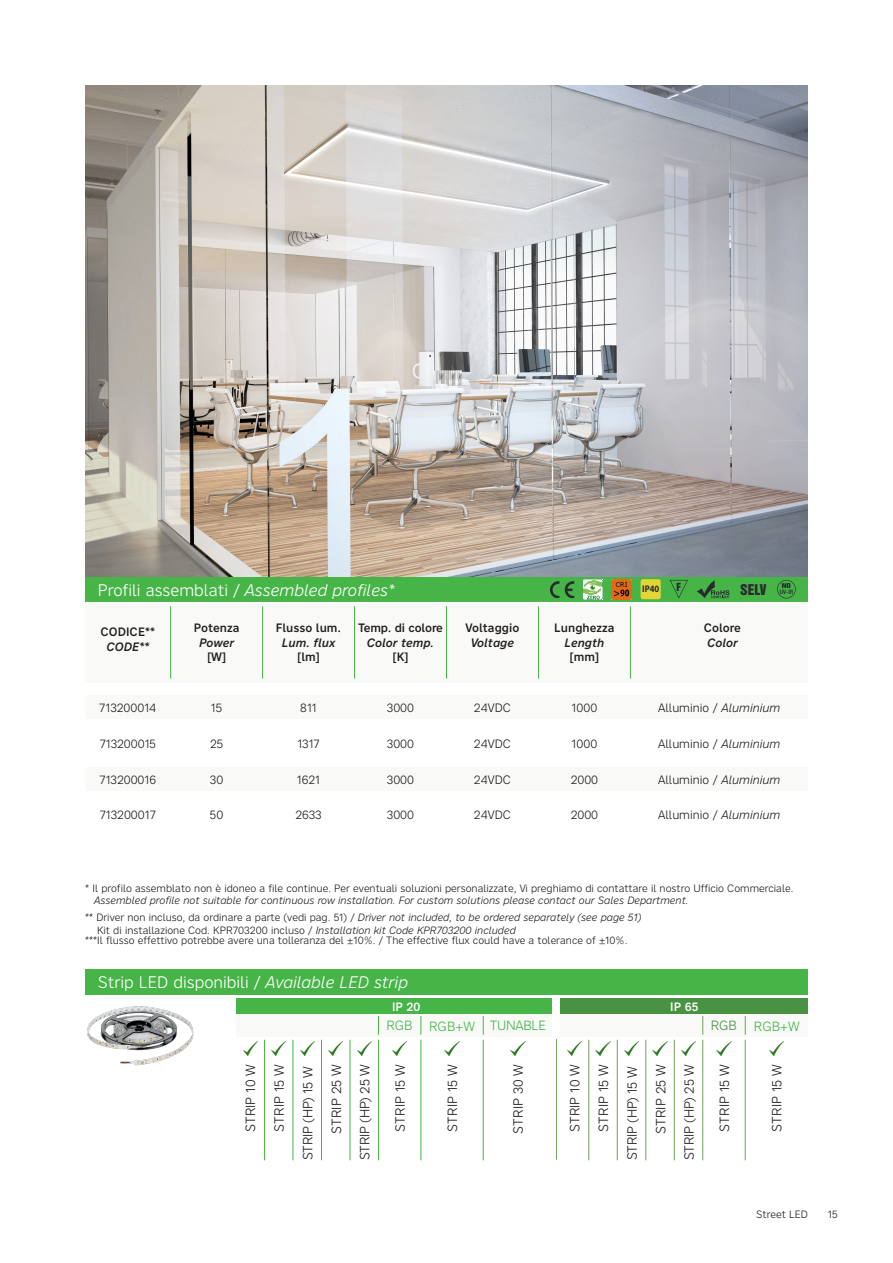
<style>
.page{position:relative;width:893px;height:1263px;background:#fff}
.page>*{position:absolute;margin:0;border:0;box-sizing:border-box;transform-origin:0 0}
.t1{font:300 16.5px "Nort";color:#fff}
.t2{font:13.5px "Helvetica Inserat";color:#282c2e}
.t3{font:300 13.2px "Nort";color:#231f20}
.t4{font:300 13.2px "Nort";letter-spacing:-.02em;color:#231f20}
.t5{font:300 13.2px "Nort";letter-spacing:-.01em;color:#47b448}
.t6{font:300 13.2px "Nort";color:#499242}
.t7{font:300 12px "Nort";color:#231f20}
.t8{font:500 12px "Nort";color:#231f20}
.t9{font:italic 500 12px "Nort";color:#231f20}
.t10{font:500 12px "Nort";color:#fff}
.t11{font:300 10.5px "Nort";color:#231f20}
.t12{font:italic 300 10.5px "Nort";color:#231f20}
.t13{font:10.2px "Helvetica Inserat";color:#282c2e}
.t14{font:700 9.6px "Myriad Pro";color:#282c2e;scale:.9 1}
.t15{font:500 condensed 6.15px "Helvetica Neue";color:#282c2e}
.t16{font:6.15px "Helvetica Inserat";color:#282c2e;scale:1.28 1}
.s1{font-style:italic}
.s2{font-style:normal}
</style>
<div class="page">
<div style="left:85px;top:576px;width:723px;height:26px;background:#47b448"></div>
<div style="left:85px;top:695px;width:723px;height:24px;background:#f9faf8"></div>
<div style="left:85px;top:767px;width:723px;height:23px;background:#f9faf8"></div>
<div style="left:85px;top:969px;width:723px;height:26px;background:#47b448"></div>
<svg style="left:170px;top:606px;width:461px;height:73px"></svg>
<hr style="left:170px;top:606px;width:1px;height:72px;background:#47b448">
<hr style="left:262px;top:606px;width:1px;height:72px;background:#47b448">
<hr style="left:354px;top:606px;width:1px;height:72px;background:#47b448">
<hr style="left:446px;top:606px;width:1px;height:72px;background:#47b448">
<hr style="left:538px;top:606px;width:1px;height:72px;background:#47b448">
<hr style="left:630px;top:606px;width:1px;height:72px;background:#47b448">
<svg style="left:565px;top:581px;width:9px;height:17px"></svg>
<svg style="left:550px;top:581px;width:9px;height:17px"></svg>
<img style="left:583px;top:579px;width:20px;height:20px">
<img style="left:611px;top:579px;width:21px;height:20px">
<div style="left:641px;top:579px;width:20px;height:20px;background:#e4d536;border-radius:3px"></div>
<svg style="left:670px;top:580px;width:18px;height:18px"></svg>
<svg style="left:697px;top:580px;width:32px;height:18px"></svg>
<svg style="left:777px;top:580px;width:19px;height:18px"></svg>
<img style="left:85px;top:85px;width:723px;height:491px">
<img style="left:87px;top:1006px;width:107px;height:60px">
<div style="left:236px;top:1014px;width:316px;height:23px;background:#f9faf8"></div>
<div style="left:561px;top:1014px;width:247px;height:23px;background:#f9faf8"></div>
<hr style="left:350px;top:1040px;width:1px;height:120px;background:#47b448">
<hr style="left:674px;top:1040px;width:1px;height:120px;background:#70a15d">
<hr style="left:293px;top:1040px;width:1px;height:120px;background:#47b448">
<hr style="left:617px;top:1040px;width:1px;height:120px;background:#70a15d">
<hr style="left:378px;top:1040px;width:1px;height:120px;background:#47b448">
<hr style="left:702px;top:1040px;width:1px;height:120px;background:#70a15d">
<hr style="left:483px;top:1040px;width:1px;height:120px;background:#47b448">
<hr style="left:556px;top:1039px;width:1px;height:121px;background:#70a15d">
<hr style="left:420px;top:1040px;width:1px;height:120px;background:#47b448">
<hr style="left:745px;top:1040px;width:1px;height:120px;background:#70a15d">
<svg style="left:483px;top:1016px;width:1px;height:19px"></svg>
<svg style="left:420px;top:1016px;width:1px;height:19px"></svg>
<svg style="left:378px;top:1016px;width:1px;height:19px"></svg>
<svg style="left:745px;top:1016px;width:1px;height:19px"></svg>
<svg style="left:702px;top:1016px;width:1px;height:19px"></svg>
<hr style="left:321px;top:1040px;width:1px;height:120px;background:#47b448">
<hr style="left:645px;top:1040px;width:1px;height:120px;background:#70a15d">
<hr style="left:264px;top:1040px;width:1px;height:120px;background:#47b448">
<hr style="left:588px;top:1040px;width:1px;height:120px;background:#70a15d">
<img style="left:300px;top:1042px;width:14px;height:13px">
<img style="left:624px;top:1042px;width:15px;height:13px">
<img style="left:243px;top:1042px;width:14px;height:13px">
<img style="left:567px;top:1042px;width:15px;height:13px">
<img style="left:329px;top:1042px;width:14px;height:13px">
<img style="left:653px;top:1042px;width:14px;height:13px">
<img style="left:271px;top:1042px;width:15px;height:13px">
<img style="left:596px;top:1042px;width:14px;height:13px">
<img style="left:357px;top:1042px;width:14px;height:13px">
<img style="left:681px;top:1042px;width:15px;height:13px">
<img style="left:392px;top:1042px;width:15px;height:13px">
<img style="left:717px;top:1042px;width:14px;height:13px">
<img style="left:445px;top:1042px;width:14px;height:13px">
<img style="left:769px;top:1042px;width:14px;height:13px">
<img style="left:511px;top:1042px;width:14px;height:13px">
<div style="left:236px;top:999px;width:316px;height:15px;background:#47b448"></div>
<div style="left:561px;top:999px;width:247px;height:15px;background:#499242"></div>
<p class="t1" style="left:98px;top:579px;width:298px">Profili assemblati / <span class="s1">Assembled profiles*</span></p>
<p class="t14" style="left:642px;top:583px;width:21px">IP40</p>
<p class="t13" style="left:676px;top:581px;width:6px">F</p>
<p class="t2" style="left:740px;top:582px;width:28px">SELV</p>
<p class="t16" style="left:782px;top:582px;width:9px">NO</p>
<p class="t15" style="left:780px;top:588px;width:15px">UV-IR</p>
<p class="t8" style="left:101px;top:624px;width:56px">CODICE**</p>
<p class="t9" style="left:107px;top:638px;width:44px">CODE**</p>
<p class="t8" style="left:194px;top:620px;width:47px">Potenza</p>
<p class="t9" style="left:199px;top:634px;width:37px">Power</p>
<p class="t8" style="left:207px;top:649px;width:21px">[W]</p>
<p class="t8" style="left:276px;top:620px;width:67px">Flusso lum.</p>
<p class="t9" style="left:282px;top:634px;width:55px">Lum. flux</p>
<p class="t8" style="left:297px;top:649px;width:24px">[lm]</p>
<p class="t8" style="left:358px;top:620px;width:86px">Temp. di colore</p>
<p class="t9" style="left:367px;top:634px;width:69px">Color temp.</p>
<p class="t8" style="left:392px;top:649px;width:18px">[K]</p>
<p class="t8" style="left:466px;top:620px;width:55px">Voltaggio</p>
<p class="t9" style="left:471px;top:634px;width:45px">Voltage</p>
<p class="t8" style="left:554px;top:620px;width:62px">Lunghezza</p>
<p class="t9" style="left:564px;top:634px;width:41px">Length</p>
<p class="t8" style="left:570px;top:649px;width:31px">[mm]</p>
<p class="t8" style="left:704px;top:620px;width:39px">Colore</p>
<p class="t9" style="left:707px;top:634px;width:32px">Color</p>
<p class="t7" style="left:99px;top:699px;width:59px">713200014</p>
<p class="t7" style="left:211px;top:699px;width:13px">15</p>
<p class="t7" style="left:300px;top:699px;width:18px">811</p>
<p class="t7" style="left:387px;top:699px;width:29px">3000</p>
<p class="t7" style="left:474px;top:699px;width:39px">24VDC</p>
<p class="t7" style="left:572px;top:699px;width:27px">1000</p>
<p class="t7" style="left:658px;top:699px;width:124px">Alluminio / <span class="s1">Aluminium</span></p>
<p class="t7" style="left:100px;top:735px;width:58px">713200015</p>
<p class="t7" style="left:210px;top:735px;width:15px">25</p>
<p class="t7" style="left:297px;top:735px;width:24px">1317</p>
<p class="t7" style="left:387px;top:735px;width:29px">3000</p>
<p class="t7" style="left:474px;top:735px;width:39px">24VDC</p>
<p class="t7" style="left:572px;top:735px;width:27px">1000</p>
<p class="t7" style="left:658px;top:735px;width:124px">Alluminio / <span class="s1">Aluminium</span></p>
<p class="t7" style="left:100px;top:771px;width:58px">713200016</p>
<p class="t7" style="left:210px;top:771px;width:15px">30</p>
<p class="t7" style="left:297px;top:771px;width:25px">1621</p>
<p class="t7" style="left:387px;top:771px;width:29px">3000</p>
<p class="t7" style="left:474px;top:771px;width:39px">24VDC</p>
<p class="t7" style="left:571px;top:771px;width:29px">2000</p>
<p class="t7" style="left:658px;top:771px;width:124px">Alluminio / <span class="s1">Aluminium</span></p>
<p class="t7" style="left:100px;top:807px;width:58px">713200017</p>
<p class="t7" style="left:210px;top:807px;width:15px">50</p>
<p class="t7" style="left:295px;top:807px;width:28px">2633</p>
<p class="t7" style="left:387px;top:807px;width:29px">3000</p>
<p class="t7" style="left:474px;top:807px;width:39px">24VDC</p>
<p class="t7" style="left:571px;top:807px;width:29px">2000</p>
<p class="t7" style="left:658px;top:807px;width:124px">Alluminio / <span class="s1">Aluminium</span></p>
<p class="t11" style="left:85px;top:881px;width:710px">* Il profilo assemblato non è idoneo a file continue. Per eventuali soluzioni personalizzate, Vi preghiamo di contattare il nostro Ufficio Commerciale.</p>
<p class="t12" style="left:94px;top:893px;width:596px">Assembled profile not suitable for continuous row installation. For custom solutions please contact our Sales Department.</p>
<p class="t12" style="left:85px;top:910px;width:558px"><span class="s2">** Driver non incluso, da ordinare a parte (vedi pag. 51) /</span> Driver not included, to be ordered separately (see page 51)</p>
<p class="t11" style="left:97px;top:923px;width:420px">Kit di installazione Cod. KPR703200 incluso / <span class="s1">Installation kit Code KPR703200 included</span></p>
<p class="t11" style="left:85px;top:934px;width:544px">***Il flusso effettivo potrebbe avere una tolleranza del ±10%. / The effective flux could have a tolerance of ±10%.</p>
<p class="t1" style="left:98px;top:971px;width:312px">Strip LED disponibili / <span class="s1">Available LED strip</span></p>
<p class="t5" style="left:386px;top:1017px;width:28px">RGB</p>
<p class="t5" style="left:490px;top:1017px;width:58px">TUNABLE</p>
<p class="t6" style="left:711px;top:1017px;width:28px">RGB</p>
<p class="t4" style="left:299px;top:1160px;width:95px;rotate:-90deg">STRIP (HP) 15 W</p>
<p class="t4" style="left:623px;top:1160px;width:95px;rotate:-90deg">STRIP (HP) 15 W</p>
<p class="t10" style="left:392px;top:999px;width:30px">IP 20</p>
<p class="t10" style="left:670px;top:999px;width:30px">IP 65</p>
<p class="t5" style="left:429px;top:1017px;width:47px">RGB+W</p>
<p class="t5" style="left:754px;top:1017px;width:47px">RGB+W</p>
<p class="t4" style="left:356px;top:1160px;width:98px;rotate:-90deg">STRIP (HP) 25 W</p>
<p class="t4" style="left:680px;top:1160px;width:98px;rotate:-90deg">STRIP (HP) 25 W</p>
<p class="t3" style="left:242px;top:1132px;width:69px;rotate:-90deg">STRIP 10 W</p>
<p class="t3" style="left:270px;top:1131px;width:69px;rotate:-90deg">STRIP 15 W</p>
<p class="t3" style="left:327px;top:1134px;width:71px;rotate:-90deg">STRIP 25 W</p>
<p class="t3" style="left:391px;top:1131px;width:69px;rotate:-90deg">STRIP 15 W</p>
<p class="t3" style="left:444px;top:1131px;width:69px;rotate:-90deg">STRIP 15 W</p>
<p class="t3" style="left:509px;top:1133px;width:71px;rotate:-90deg">STRIP 30 W</p>
<p class="t3" style="left:566px;top:1132px;width:69px;rotate:-90deg">STRIP 10 W</p>
<p class="t3" style="left:595px;top:1131px;width:69px;rotate:-90deg">STRIP 15 W</p>
<p class="t3" style="left:652px;top:1134px;width:71px;rotate:-90deg">STRIP 25 W</p>
<p class="t3" style="left:715px;top:1131px;width:69px;rotate:-90deg">STRIP 15 W</p>
<p class="t3" style="left:768px;top:1131px;width:69px;rotate:-90deg">STRIP 15 W</p>
<p class="t11" style="left:756px;top:1207px;width:53px">Street LED</p>
<p class="t11" style="left:828px;top:1207px;width:11px">15</p>
</div>
